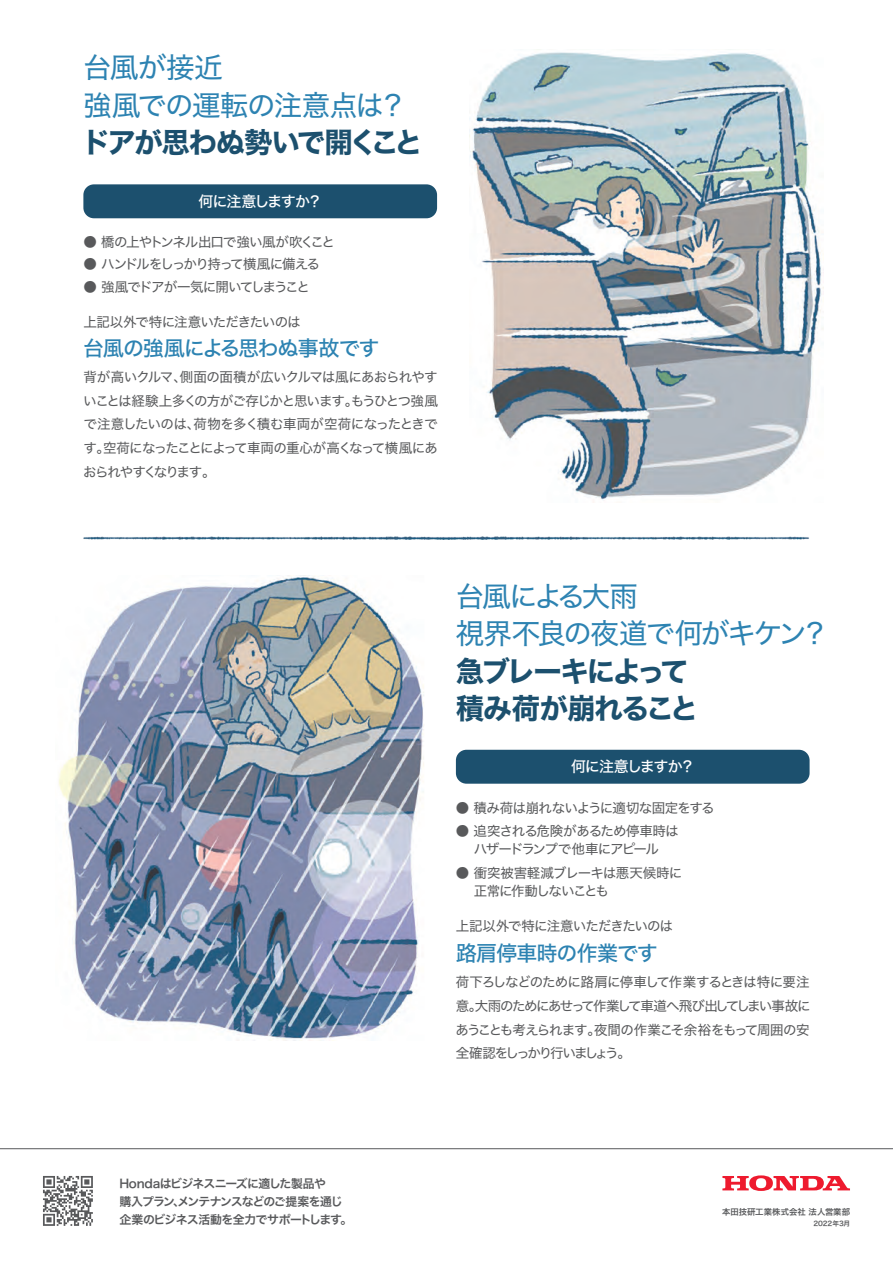
<style>
.page{position:relative;width:893px;height:1263px;background:#fff}
.page>*{position:absolute;margin:0;border:0;box-sizing:border-box;transform-origin:0 0}
.t1{font:28.5px/37.5px "Hiragino Sans W7";letter-spacing:-.06em;color:#1c506e}
.t2{font:28.5px/37.5px "Hiragino Sans W4";letter-spacing:-.055em;color:#2d83b2}
.t3{font:28.5px/37.5px "Hiragino Sans W4";letter-spacing:-.03em;color:#2d83b2}
.t4{font:21px "Hiragino Sans W5";letter-spacing:-.05em;color:#2d83b2}
.t5{font:15px "Hiragino Sans W5";letter-spacing:-.08em;color:#fff}
.t6{font:13.5px/23.7px "Hiragino Sans W4";letter-spacing:-.075em;color:#58595b;text-align:justify}
.t7{font:13.5px "Hiragino Sans W4";letter-spacing:-.05em;color:#58595b}
.t8{font:13.5px "Hiragino Sans W4";letter-spacing:-.115em;color:#58595b}
.t9{font:11.85px/18px "Hiragino Sans W6";letter-spacing:-.055em;color:#58595b}
.t10{font:8.4px "Hiragino Sans W6";letter-spacing:.005em;color:#58595b}
.t11{font:6.75px "Hiragino Sans W6";letter-spacing:-.015em;color:#58595b}
</style>
<div class="page">
<img style="left:470px;top:49px;width:353px;height:453px">
<img style="left:58px;top:575px;width:366px;height:465px">
<hr style="left:0;top:1148px;width:893px;height:1px;background:#58595b">
<svg style="left:722px;top:1175px;width:128px;height:16px"></svg>
<svg style="left:43px;top:1176px;width:50px;height:50px"></svg>
<img style="left:83px;top:536px;width:727px;height:3px">
<div style="left:83px;top:184px;width:354px;height:34px;background:#1c506e;border-radius:11px"></div>
<div style="left:456px;top:750px;width:354px;height:34px;background:#1c506e;border-radius:11px"></div>
<h1 class="t3" style="left:83px;top:47px;width:326px">台風が接近<br>強風での運転の注意点は？</h1>
<h1 class="t1" style="left:82px;top:125px;width:342px">ドアが思わぬ勢いで開くこと</h1>
<p class="t5" style="left:199px;top:188px;width:125px">何に注意しますか？</p>
<p class="t6" style="left:83px;top:229px;width:253px">● 橋の上やトンネル出口で強い風が吹くこと</p>
<p class="t8" style="left:83px;top:252px;width:238px">● ハンドルをしっかり持って横風に備える</p>
<p class="t6" style="left:83px;top:274px;width:228px">● 強風でドアが一気に開いてしまうこと</p>
<p class="t6" style="left:83px;top:309px;width:219px">上記以外で特に注意いただきたいのは</p>
<h2 class="t4" style="left:83px;top:329px;width:298px">台風の強風による思わぬ事故です</h2>
<p class="t6" style="left:83px;top:364px;width:356px">背が高いクルマ、側面の面積が広いクルマは風にあおられやすいことは経験上多くの方がご存じかと思います。もうひとつ強風で注意したいのは、荷物を多く積む車両が空荷になったときです。空荷になったことによって車両の重心が高くなって横風にあおられやすくなります。</p>
<h1 class="t2" style="left:456px;top:575px;width:375px">台風による大雨<br>視界不良の夜道で何がキケン？</h1>
<h1 class="t1" style="left:456px;top:653px;width:244px">急ブレーキによって積み荷が崩れること</h1>
<p class="t5" style="left:571px;top:753px;width:125px">何に注意しますか？</p>
<p class="t7" style="left:456px;top:796px;width:260px">● 積み荷は崩れないように適切な固定をする</p>
<p class="t6" style="left:456px;top:821px;width:224px;line-height:18px">● 追突される危険があるため停車時は　 ハザードランプで他車にアピール</p>
<p class="t6" style="left:456px;top:863px;width:228px;line-height:18px">● 衝突被害軽減ブレーキは悪天候時に　 正常に作動しないことも</p>
<p class="t6" style="left:456px;top:913px;width:219px">上記以外で特に注意いただきたいのは</p>
<h2 class="t4" style="left:456px;top:934px;width:203px">路肩停車時の作業です</h2>
<p class="t6" style="left:456px;top:969px;width:357px">荷下ろしなどのために路肩に停車して作業するときは特に要注意。大雨のためにあせって作業して車道へ飛び出してしまい事故にあうことも考えられます。夜間の作業こそ余裕をもって周囲の安全確認をしっかり行いましょう。</p>
<p class="t9" style="left:119px;top:1174px;width:228px">Hondaはビジネスニーズに適した製品や<br>購入プラン､メンテナンスなどのご提案を通じ企業のビジネス活動を全力でサポートします｡</p>
<p class="t10" style="left:722px;top:1204px;width:129px">本田技研工業株式会社 法人営業部</p>
<p class="t11" style="left:813px;top:1217px;width:38px">2022年3月</p>
</div>
